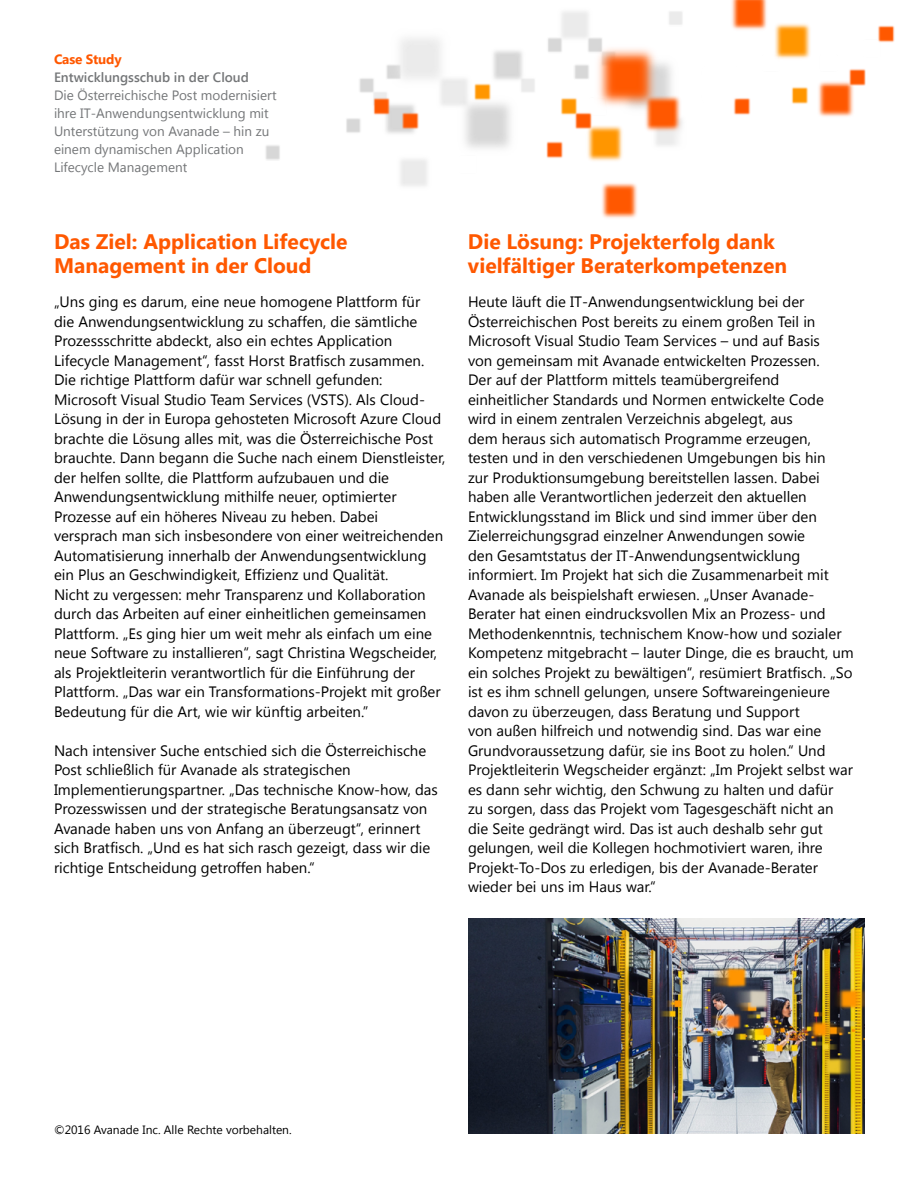
<style>
.page{position:relative;width:918px;height:1188px;background:#fff}
.page>*{position:absolute;margin:0;border:0;box-sizing:border-box;transform-origin:0 0}
.t1{font:700 21px/24px "Segoe UI";color:#ff5800}
.t2{font:15px/19.5px "Segoe UI";color:#000}
.t3{font:13.5px/18px "Segoe UI";color:#747678}
.t4{font:600 13.5px "Segoe UI";color:#747678}
.t5{font:700 13.5px "Segoe UI";letter-spacing:-.01em;color:#ff5800}
.t6{font:12px "Segoe UI";color:#000}
</style>
<div class="page">
<img style="left:346px;top:0;width:549px;height:219px">
<img style="left:468px;top:919px;width:397px;height:215px">
<p class="t5" style="left:54px;top:49px;width:69px">Case Study</p>
<p class="t4" style="left:54px;top:68px;width:196px">Entwicklungsschub in der Cloud</p>
<p class="t3" style="left:54px;top:85px;width:224px">Die Österreichische Post modernisiert ihre IT-Anwendungsentwicklung mit Unterstützung von Avanade – hin zu einem dynamischen Application Lifecycle Management</p>
<h1 class="t1" style="left:54px;top:229px;width:295px">Das Ziel: Application Lifecycle<br>Management in der Cloud</h1>
<h1 class="t1" style="left:468px;top:229px;width:321px">Die Lösung: Projekterfolg dank vielfältiger Beraterkompetenzen</h1>
<p class="t2" style="left:54px;top:291px;width:393px">„Uns ging es darum, eine neue homogene Plattform für<br>die Anwendungsentwicklung zu schaffen, die sämtliche Prozessschritte abdeckt, also ein echtes Application Lifecycle Management“, fasst Horst Bratfisch zusammen.<br>Die richtige Plattform dafür war schnell gefunden:<br>Microsoft Visual Studio Team Services (VSTS). Als Cloud-Lösung in der in Europa gehosteten Microsoft Azure Cloud brachte die Lösung alles mit, was die Österreichische Post brauchte. Dann begann die Suche nach einem Dienstleister, der helfen sollte, die Plattform aufzubauen und die Anwendungsentwicklung mithilfe neuer, optimierter Prozesse auf ein höheres Niveau zu heben. Dabei versprach man sich insbesondere von einer weitreichenden Automatisierung innerhalb der Anwendungsentwicklung ein Plus an Geschwindigkeit, Effizienz und Qualität.<br>Nicht zu vergessen: mehr Transparenz und Kollaboration durch das Arbeiten auf einer einheitlichen gemeinsamen Plattform. „Es ging hier um weit mehr als einfach um eine neue Software zu installieren“, sagt Christina Wegscheider, als Projektleiterin verantwortlich für die Einführung der Plattform. „Das war ein Transformations-Projekt mit großer Bedeutung für die Art, wie wir künftig arbeiten.”</p>
<p class="t2" style="left:54px;top:740px;width:385px">Nach intensiver Suche entschied sich die Österreichische Post schließlich für Avanade als strategischen Implementierungspartner. „Das technische Know-how, das Prozesswissen und der strategische Beratungsansatz von Avanade haben uns von Anfang an überzeugt“, erinnert sich Bratfisch. „Und es hat sich rasch gezeigt, dass wir die richtige Entscheidung getroffen haben.“</p>
<p class="t2" style="left:468px;top:291px;width:387px">Heute läuft die IT-Anwendungsentwicklung bei der Österreichischen Post bereits zu einem großen Teil in Microsoft Visual Studio Team Services – und auf Basis<br>von gemeinsam mit Avanade entwickelten Prozessen.<br>Der auf der Plattform mittels teamübergreifend einheitlicher Standards und Normen entwickelte Code wird in einem zentralen Verzeichnis abgelegt, aus<br>dem heraus sich automatisch Programme erzeugen, testen und in den verschiedenen Umgebungen bis hin<br>zur Produktionsumgebung bereitstellen lassen. Dabei haben alle Verantwortlichen jederzeit den aktuellen Entwicklungsstand im Blick und sind immer über den Zielerreichungsgrad einzelner Anwendungen sowie<br>den Gesamtstatus der IT-Anwendungsentwicklung informiert. Im Projekt hat sich die Zusammenarbeit mit Avanade als beispielshaft erwiesen. „Unser Avanade-Berater hat einen eindrucksvollen Mix an Prozess- und Methodenkenntnis, technischem Know-how und sozialer Kompetenz mitgebracht – lauter Dinge, die es braucht, um ein solches Projekt zu bewältigen“, resümiert Bratfisch. „So ist es ihm schnell gelungen, unsere Softwareingenieure davon zu überzeugen, dass Beratung und Support<br>von außen hilfreich und notwendig sind. Das war eine Grundvoraussetzung dafür, sie ins Boot zu holen.“ Und Projektleiterin Wegscheider ergänzt: „Im Projekt selbst war es dann sehr wichtig, den Schwung zu halten und dafür<br>zu sorgen, dass das Projekt vom Tagesgeschäft nicht an die Seite gedrängt wird. Das ist auch deshalb sehr gut gelungen, weil die Kollegen hochmotiviert waren, ihre Projekt-To-Dos zu erledigen, bis der Avanade-Berater wieder bei uns im Haus war.“</p>
<p class="t6" style="left:54px;top:1121px;width:239px">©2016 Avanade Inc. Alle Rechte vorbehalten.</p>
</div>
